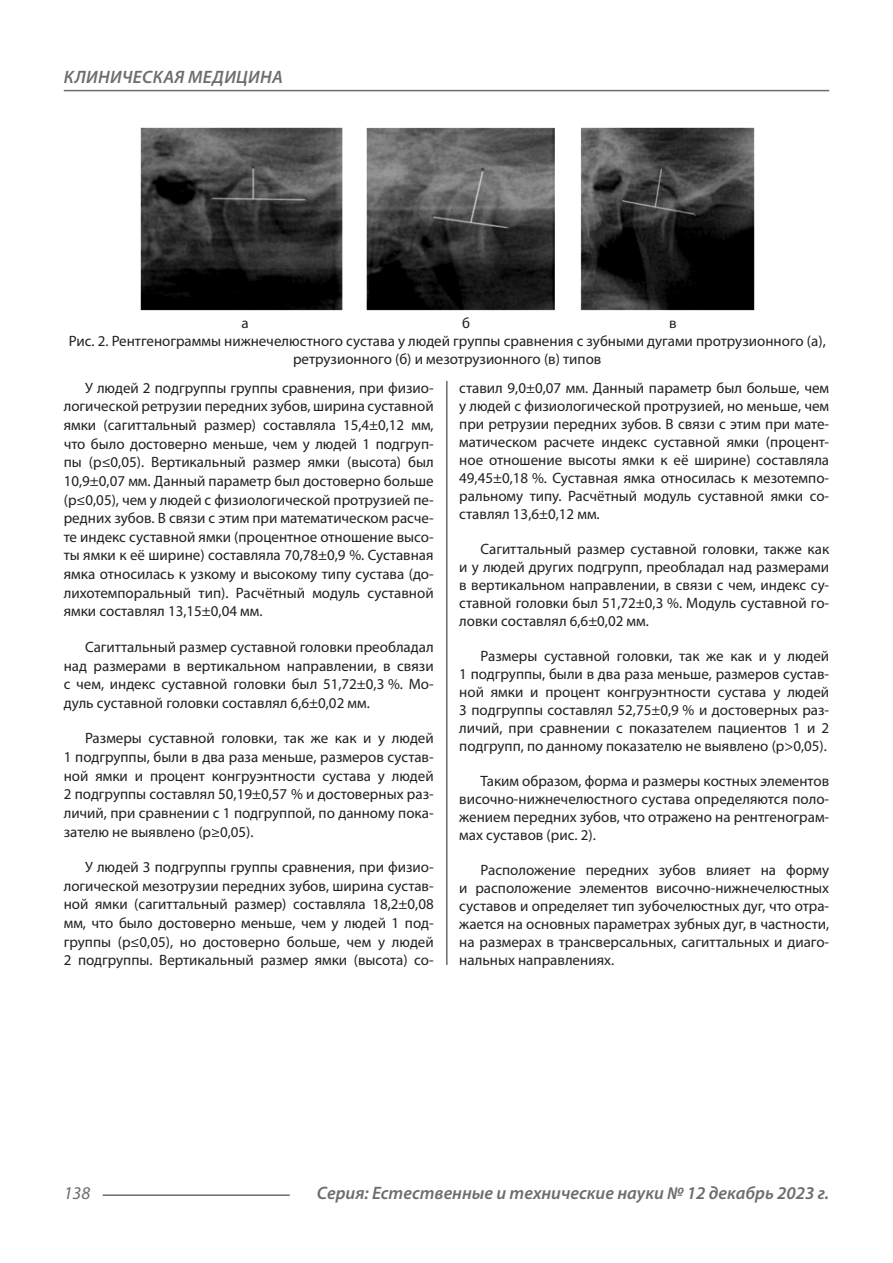
<style>
.page{position:relative;width:893px;height:1263px;background:#fff}
.page>*{position:absolute;margin:0;border:0;box-sizing:border-box;transform-origin:0 0}
.t1{font:italic 600 18px "Myriad Pro";color:#6c6d70}
.t2{font:italic 600 18px "Myriad Pro";letter-spacing:.02em;color:#6c6d70}
.t3{font:italic 18px "Myriad Pro";color:#6c6d70}
.Статья_текст{font:15px/18.6px "Myriad Pro";color:#231f20;text-align:justify}
</style>
<div class="page">
<hr style="left:446px;top:128px;width:1px;height:1007px;background:#231f20">
<hr style="left:103px;top:1194px;width:187px;height:2px;background:#6c6d70">
<hr style="left:64px;top:90px;width:765px;height:1px;background:#6c6d70">
<div style="left:442px;top:364px;width:12px;height:17px;background:#fff"></div>
<div style="left:65px;top:128px;width:765px;height:236px;background:#fff"></div>
<img style="left:140px;top:128px;width:614px;height:182px">
<div style="left:439px;top:965px;width:16px;height:170px;background:#fff"></div>
<p class="t2" style="left:64px;top:66px;width:220px">КЛИНИЧЕСКАЯ МЕДИЦИНА</p>
<p class="Статья_текст" style="left:242px;top:314px;width:9px">а</p>
<p class="Статья_текст" style="left:462px;top:314px;width:9px">б</p>
<p class="Статья_текст" style="left:669px;top:314px;width:9px">в</p>
<p class="Статья_текст" style="left:69px;top:332px;width:759px;line-height:18px;text-align:center">Рис. 2. Рентгенограммы нижнечелюстного сустава у людей группы сравнения с зубными дугами протрузионного (а), ретрузионного (б) и мезотрузионного (в) типов</p>
<p class="Статья_текст" style="left:64px;top:378px;width:371px;text-indent:21px">У людей 2 подгруппы группы сравнения, при физио&shy;логической ретрузии передних зубов, ширина суставной ямки (сагиттальный размер) составляла 15,4±0,12 мм, что было достоверно меньше, чем у людей 1 подгруп&shy;пы (р≤0,05). Вертикальный размер ямки (высота) был 10,9±0,07 мм. Данный параметр был достоверно больше (р≤0,05), чем у людей с физиологической протрузией пе&shy;редних зубов. В связи с этим при математическом расче&shy;те индекс суставной ямки (процентное отношение высо&shy;ты ямки к её ширине) составляла 70,78±0,9 %. Суставная ямка относилась к узкому и высокому типу сустава (до&shy;лихотемпоральный тип). Расчётный модуль суставной ямки составлял 13,15±0,04 мм.</p>
<p class="Статья_текст" style="left:64px;top:637px;width:371px;text-indent:21px">Сагиттальный размер суставной головки преобладал над размерами в вертикальном направлении, в связи с чем, индекс суставной головки был 51,72±0,3 %. Мо&shy;дуль суставной головки составлял 6,6±0,02 мм.</p>
<p class="Статья_текст" style="left:64px;top:729px;width:371px;text-indent:21px">Размеры суставной головки, так же как и у людей 1 подгруппы, были в два раза меньше, размеров сустав&shy;ной ямки и процент конгруэнтности сустава у людей 2 подгруппы составлял 50,19±0,57 % и достоверных раз&shy;личий, при сравнении с 1 подгруппой, по данному пока&shy;зателю не выявлено (р≥0,05).</p>
<p class="Статья_текст" style="left:64px;top:858px;width:371px;text-indent:21px">У людей 3 подгруппы группы сравнения, при физио&shy;логической мезотрузии передних зубов, ширина сустав&shy;ной ямки (сагиттальный размер) составляла 18,2±0,08 мм, что было достоверно меньше, чем у людей 1 под&shy;группы (р≤0,05), но достоверно больше, чем у людей 2 подгруппы. Вертикальный размер ямки (высота) со-</p>
<p class="Статья_текст" style="left:459px;top:378px;width:371px;line-height:18px">ставил 9,0±0,07 мм. Данный параметр был больше, чем у людей с физиологической протрузией, но меньше, чем при ретрузии передних зубов. В связи с этим при мате&shy;матическом расчете индекс суставной ямки (процент&shy;ное отношение высоты ямки к её ширине) составляла 49,45±0,18 %. Суставная ямка относилась к мезотемпо&shy;ральному типу. Расчётный модуль суставной ямки со&shy;ставлял 13,6±0,12 мм.</p>
<p class="Статья_текст" style="left:459px;top:539px;width:371px;line-height:18px;text-indent:21px">Сагиттальный размер суставной головки, также как и у людей других подгрупп, преобладал над размерами в вертикальном направлении, в связи с чем, индекс су&shy;ставной головки был 51,72±0,3 %. Модуль суставной го&shy;ловки составлял 6,6±0,02 мм.</p>
<p class="Статья_текст" style="left:459px;top:646px;width:371px;line-height:18px;text-indent:21px">Размеры суставной головки, так же как и у людей 1 подгруппы, были в два раза меньше, размеров сустав&shy;ной ямки и процент конгруэнтности сустава у людей 3 подгруппы составлял 52,75±0,9 % и достоверных раз&shy;личий, при сравнении с показателем пациентов 1 и 2 подгрупп, по данному показателю не выявлено (р&gt;0,05).</p>
<p class="Статья_текст" style="left:459px;top:771px;width:371px;line-height:18px;text-indent:21px">Таким образом, форма и размеры костных элементов височно-нижнечелюстного сустава определяются поло&shy;жением передних зубов, что отражено на рентгенограм&shy;мах суставов (рис. 2).</p>
<p class="Статья_текст" style="left:459px;top:860px;width:371px;line-height:18px;text-indent:21px">Расположение передних зубов влияет на форму и расположение элементов височно-нижнечелюстных суставов и определяет тип зубочелюстных дуг, что отра&shy;жается на основных параметрах зубных дуг, в частности, на размерах в трансверсальных, сагиттальных и диаго&shy;нальных направлениях.</p>
<p class="t3" style="left:64px;top:1182px;width:28px">138</p>
<p class="t1" style="left:317px;top:1182px;width:514px">Серия: Естественные и технические науки № 12 декабрь 2023 г.</p>
</div>
